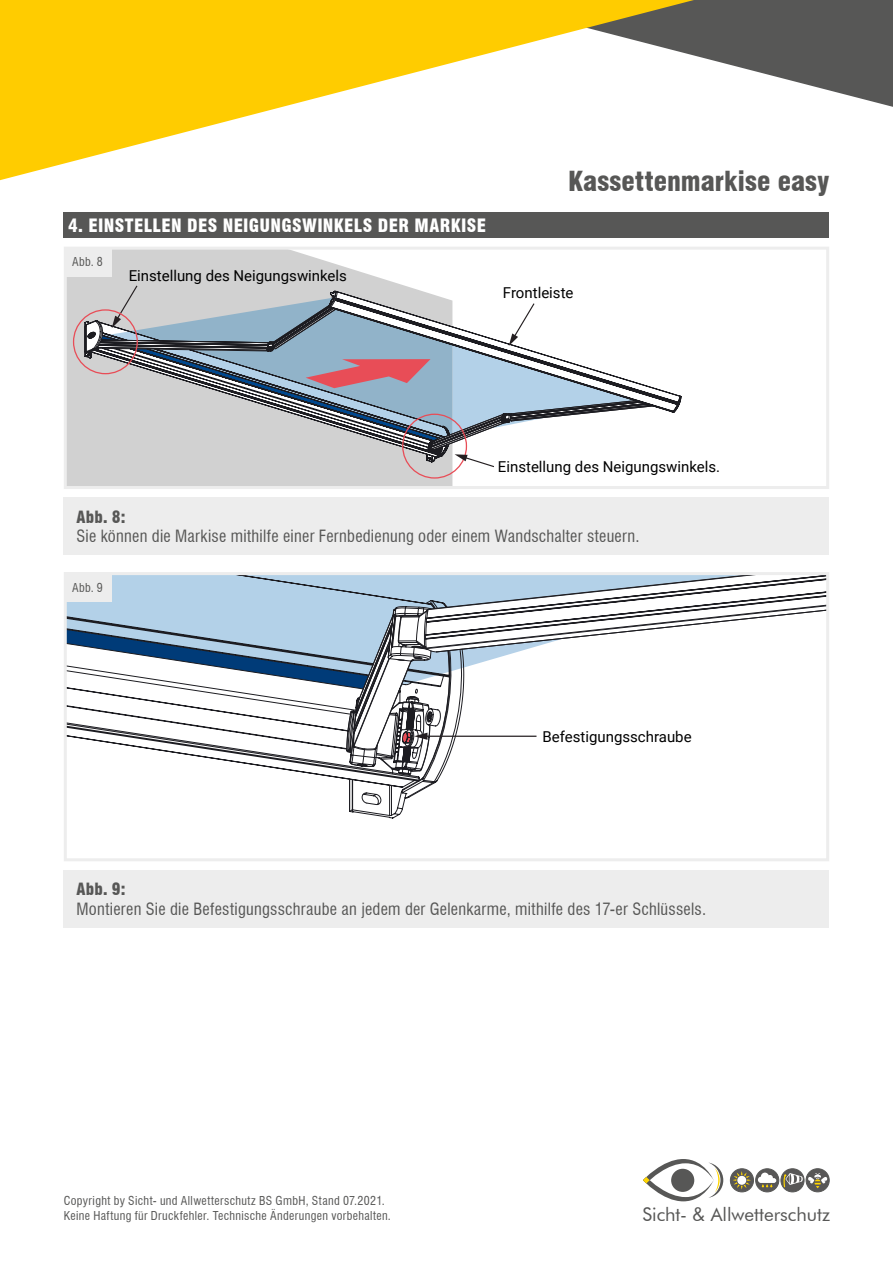
<style>
.page{position:relative;width:893px;height:1263px;background:#fff}
.page>*{position:absolute;margin:0;border:0;box-sizing:border-box;transform-origin:0 0}
.t1{font:900 condensed 27px "Swiss 721 BT";letter-spacing:.005em;color:#575756}
.t2{font:18.75px "Futura BT";color:#575756}
.t3{font:900 condensed 18px "Swiss 721 BT";letter-spacing:.015em;color:#fff}
.t4{font:condensed 16.5px "Swiss 721 BT";letter-spacing:.015em;color:#575756}
.t5{font:900 condensed 16.5px "Swiss 721 BT";letter-spacing:.01em;color:#575756}
.t6{font:15px "Roboto";color:#000}
.t7{font:condensed 12px/15px "Swiss 721 BT";letter-spacing:.03em;color:#575756}
</style>
<div class="page">
<svg style="left:743px;top:0;width:150px;height:107px;fill:#575756"></svg>
<svg style="left:0;top:0;width:743px;height:181px"></svg>
<div style="left:806px;top:1169px;width:23px;height:23px;background:#585757;border-radius:50%"></div>
<div style="left:806px;top:1168px;width:24px;height:24px;border:1px solid #575756;border-radius:50%"></div>
<div style="left:730px;top:1169px;width:23px;height:23px;background:#585757;border-radius:50%"></div>
<div style="left:730px;top:1168px;width:24px;height:24px;border:1px solid #575756;border-radius:50%"></div>
<svg style="left:733px;top:1171px;width:18px;height:18px"></svg>
<div style="left:737px;top:1176px;width:9px;height:9px;background:#fff;border-radius:50%"></div>
<div style="left:756px;top:1169px;width:23px;height:23px;background:#585757;border-radius:50%"></div>
<div style="left:755px;top:1168px;width:24px;height:24px;border:1px solid #575756;border-radius:50%"></div>
<svg style="left:758px;top:1172px;width:18px;height:15px"></svg>
<div style="left:781px;top:1169px;width:23px;height:23px;background:#585757;border-radius:50%"></div>
<div style="left:780px;top:1168px;width:24px;height:24px;border:1px solid #575756;border-radius:50%"></div>
<svg style="left:643px;top:1159px;width:80px;height:42px"></svg>
<div style="left:671px;top:1169px;width:23px;height:23px;background:#575756;border-radius:50%"></div>
<svg style="left:783px;top:1173px;width:44px;height:15px"></svg>
<div style="left:64px;top:213px;width:765px;height:25px;background:#575756"></div>
<svg style="left:68px;top:251px;width:384px;height:234px;fill:#d1d1d1"></svg>
<svg style="left:85px;top:291px;width:596px;height:122px"></svg>
<svg style="left:72px;top:309px;width:387px;height:170px;background:#cdc9ca"></svg>
<svg style="left:96px;top:284px;width:557px;height:184px"></svg>
<div style="left:64px;top:247px;width:765px;height:242px;border:3px solid #ededed"></div>
<div style="left:64px;top:247px;width:47px;height:29px;background:#ededed"></div>
<div style="left:64px;top:497px;width:765px;height:58px;background:#ededed"></div>
<svg style="left:68px;top:576px;width:757px;height:242px"></svg>
<div style="left:64px;top:572px;width:765px;height:289px;border:3px solid #ededed"></div>
<div style="left:64px;top:572px;width:47px;height:30px;background:#ededed"></div>
<div style="left:64px;top:870px;width:765px;height:57px;background:#ededed"></div>
<p class="t3" style="left:68px;top:215px;width:420px">4. EINSTELLEN DES NEIGUNGSWINKELS DER MARKISE</p>
<p class="t7" style="left:72px;top:254px;width:32px">Abb. 8</p>
<p class="t6" style="left:129px;top:265px;width:220px">Einstellung des Neigungswinkels</p>
<h1 class="t1" style="left:568px;top:165px;width:262px">Kassettenmarkise easy</h1>
<p class="t6" style="left:503px;top:282px;width:72px">Frontleiste</p>
<p class="t6" style="left:498px;top:456px;width:224px">Einstellung des Neigungswinkels.</p>
<p class="t5" style="left:77px;top:507px;width:50px">Abb. 8:</p>
<p class="t4" style="left:77px;top:526px;width:564px">Sie können die Markise mithilfe einer Fernbedienung oder einem Wandschalter steuern.</p>
<p class="t7" style="left:72px;top:580px;width:32px">Abb. 9</p>
<p class="t6" style="left:543px;top:726px;width:151px">Befestigungsschraube</p>
<p class="t5" style="left:77px;top:879px;width:50px">Abb. 9:</p>
<p class="t4" style="left:77px;top:899px;width:631px">Montieren Sie die Befestigungsschraube an jedem der Gelenkarme, mithilfe des 17-er Schlüssels.</p>
<p class="t7" style="left:64px;top:1193px;width:329px">Copyright by Sicht- und Allwetterschutz BS GmbH, Stand 07.2021.<br>Keine Haftung für Druckfehler. Technische Änderungen vorbehalten.</p>
<p class="t2" style="left:642px;top:1203px;width:189px">Sicht- &amp; Allwetterschutz</p>
</div>
